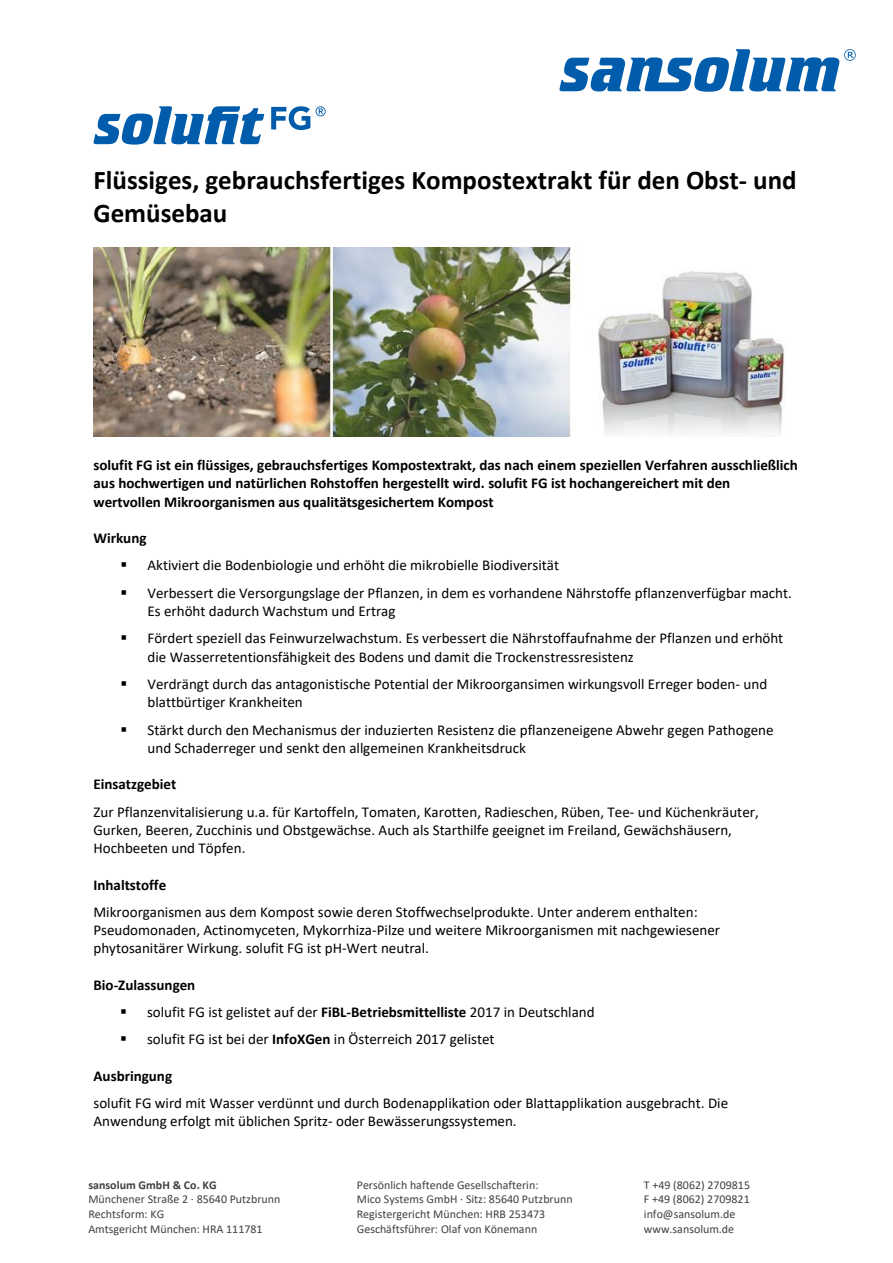
<style>
.page{position:relative;width:893px;height:1263px;background:#fff}
.page>*{position:absolute;margin:0;border:0;box-sizing:border-box;transform-origin:0 0}
.t1{font:700 27px/33px "Calibri";color:#000}
.t2{font:15px/18.3px "Calibri";color:#000}
.t3{font:700 15px/18.3px "Calibri";color:#000}
.t4{font:12px/14.7px "Calibri";color:#404040}
.t5{font:700 12px "Calibri";color:#404040}
.s1{font-weight:700}
</style>
<div class="page">
<svg style="left:559px;top:49px;width:297px;height:43px"></svg>
<svg style="left:94px;top:106px;width:170px;height:39px"></svg>
<svg style="left:271px;top:106px;width:39px;height:24px"></svg>
<svg style="left:316px;top:106px;width:10px;height:10px"></svg>
<img style="left:94px;top:248px;width:692px;height:189px">
<h1 class="t1" style="left:94px;top:163px;width:705px">Flüssiges, gebrauchsfertiges Kompostextrakt für den Obst- und<br>Gemüsebau</h1>
<p class="t3" style="left:93px;top:456px;width:706px">solufit FG ist ein flüssiges, gebrauchsfertiges Kompostextrakt, das nach einem speziellen Verfahren ausschließlich aus hochwertigen und natürlichen Rohstoffen hergestellt wird. solufit FG ist hochangereichert mit den wertvollen Mikroorganismen aus qualitätsgesichertem Kompost</p>
<p class="t3" style="left:93px;top:529px;width:55px">Wirkung</p>
<p class="t2" style="left:120px;top:556px;width:440px">▪ Aktiviert die Bodenbiologie und erhöht die mikrobielle Biodiversität</p>
<p class="t2" style="left:147px;top:583px;width:646px;text-indent:-27px">▪ Verbessert die Versorgungslage der Pflanzen, in dem es vorhandene Nährstoffe pflanzenverfügbar macht.<br>Es erhöht dadurch Wachstum und Ertrag</p>
<p class="t2" style="left:147px;top:629px;width:637px;text-indent:-27px">▪ Fördert speziell das Feinwurzelwachstum. Es verbessert die Nährstoffaufnahme der Pflanzen und erhöht die Wasserretentionsfähigkeit des Bodens und damit die Trockenstressresistenz</p>
<p class="t2" style="left:147px;top:674px;width:621px;text-indent:-27px">▪ Verdrängt durch das antagonistische Potential der Mikroorgansimen wirkungsvoll Erreger boden- und blattbürtiger Krankheiten</p>
<p class="t2" style="left:147px;top:720px;width:627px;text-indent:-27px">▪ Stärkt durch den Mechanismus der induzierten Resistenz die pflanzeneigene Abwehr gegen Pathogene und Schaderreger und senkt den allgemeinen Krankheitsdruck</p>
<p class="t3" style="left:93px;top:775px;width:84px">Einsatzgebiet</p>
<p class="t2" style="left:93px;top:802px;width:667px">Zur Pflanzenvitalisierung u.a. für Kartoffeln, Tomaten, Karotten, Radieschen, Rüben, Tee- und Küchenkräuter,<br>Gurken, Beeren, Zucchinis und Obstgewächse. Auch als Starthilfe geeignet im Freiland, Gewächshäusern,<br>Hochbeeten und Töpfen.</p>
<p class="t3" style="left:93px;top:875px;width:74px">Inhaltstoffe</p>
<p class="t2" style="left:93px;top:902px;width:628px">Mikroorganismen aus dem Kompost sowie deren Stoffwechselprodukte. Unter anderem enthalten:<br>Pseudomonaden, Actinomyceten, Mykorrhiza-Pilze und weitere Mikroorganismen mit nachgewiesener phytosanitärer Wirkung. solufit FG ist pH-Wert neutral.</p>
<p class="t3" style="left:93px;top:975px;width:103px">Bio-Zulassungen</p>
<p class="t2" style="left:120px;top:1002px;width:476px">▪ solufit FG ist gelistet auf der <span class="s1">FiBL-Betriebsmittelliste</span> 2017 in Deutschland</p>
<p class="t2" style="left:120px;top:1030px;width:376px">▪ solufit FG ist bei der <span class="s1">InfoXGen</span> in Österreich 2017 gelistet</p>
<p class="t3" style="left:94px;top:1066px;width:80px">Ausbringung</p>
<p class="t2" style="left:94px;top:1093px;width:636px">solufit FG wird mit Wasser verdünnt und durch Bodenapplikation oder Blattapplikation ausgebracht. Die<br>Anwendung erfolgt mit üblichen Spritz- oder Bewässerungssystemen.</p>
<p class="t5" style="left:88px;top:1176px;width:130px">sansolum GmbH &amp; Co. KG</p>
<p class="t4" style="left:88px;top:1192px;width:194px">Münchener Straße 2 · 85640 Putzbrunn<br>Rechtsform: KG<br>Amtsgericht München: HRA 111781</p>
<p class="t4" style="left:357px;top:1177px;width:217px">Persönlich haftende Gesellschafterin:<br>Mico Systems GmbH · Sitz: 85640 Putzbrunn Registergericht München: HRB 253473<br>Geschäftsführer: Olaf von Könemann</p>
<p class="t4" style="left:644px;top:1177px;width:108px">T +49 (8062) 2709815<br>F +49 (8062) 2709821 info@sansolum.de www.sansolum.de</p>
</div>
